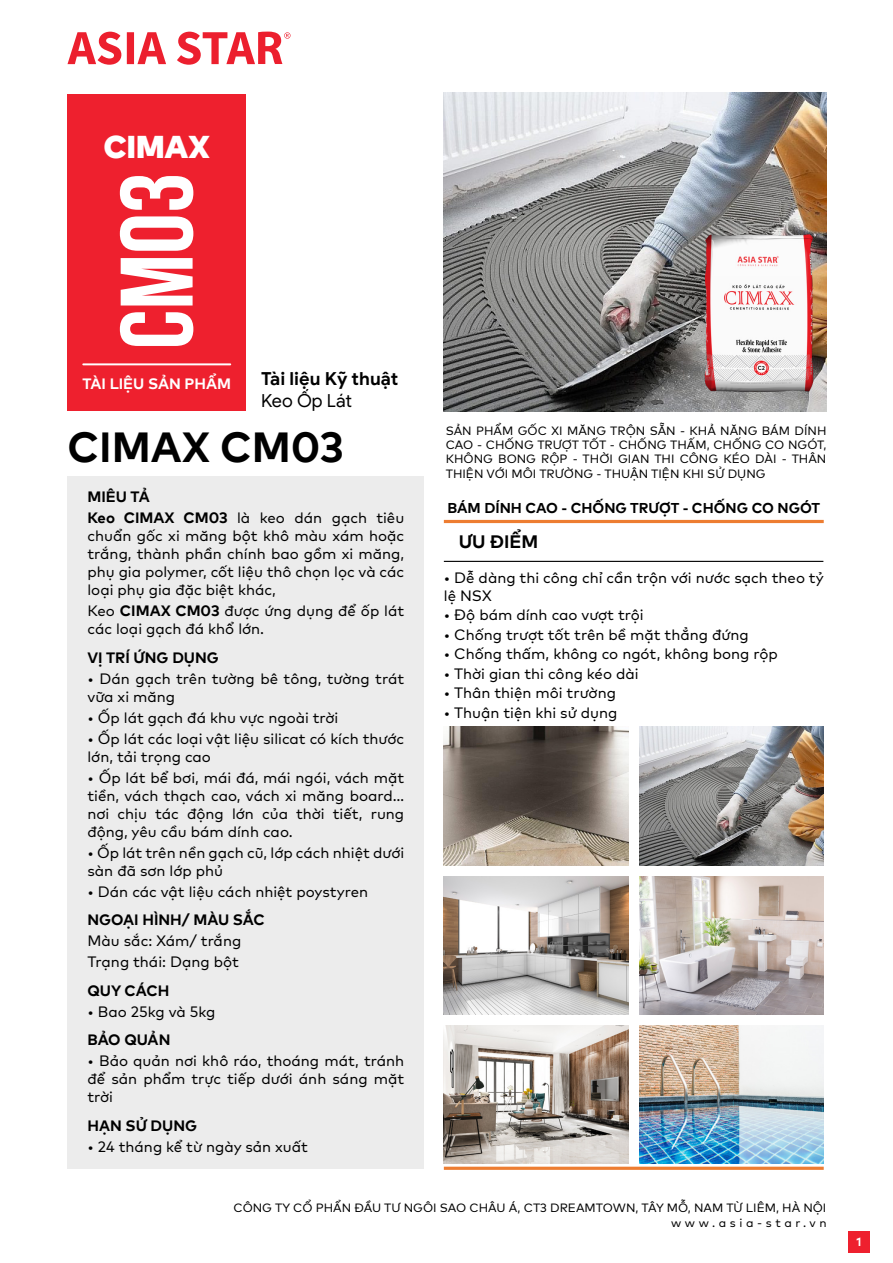
<style>
.page{position:relative;width:893px;height:1263px;background:#fff}
.page>*{position:absolute;margin:0;border:0;box-sizing:border-box;transform-origin:0 0}
.t1{font:102.75px "UTM Bebas";color:#fff}
.t2{font:42px "UAS Bold";color:#000}
.t3{font:31.5px "UAS Black";color:#fff}
.t4{font:700 18px "Google Sans";color:#000}
.t5{font:18px "Google Sans";color:#000}
.t6{font:18px "UAS Bold";color:#000}
.t7{font:15px/18px "UAS Book";color:#000}
.t8{font:15px "UAS Bold";color:#000}
.t9{font:15px "UAS Bold";color:#fff}
.t10{font:14.25px "UAS Bold";color:#000}
.t11{font:12px/14.4px "UAS Book";color:#000;text-align:right}
.t12{font:12px "UAS Bold";color:#fff}
.s1{font-family:"UAS Bold"}
</style>
<div class="page">
<div style="left:848px;top:1231px;width:22px;height:22px;background:#ee202e"></div>
<svg style="left:67px;top:32px;width:223px;height:33px"></svg>
<div style="left:68px;top:94px;width:178px;height:317px;background:#ee202e"></div>
<hr style="left:82px;top:363px;width:149px;height:2px;background:#fff">
<img style="left:444px;top:92px;width:382px;height:319px">
<img style="left:678px;top:216px;width:148px;height:194px">
<div style="left:68px;top:476px;width:356px;height:692px;background:#ececec"></div>
<img style="left:444px;top:727px;width:184px;height:138px">
<img style="left:639px;top:727px;width:185px;height:138px">
<img style="left:444px;top:876px;width:184px;height:138px">
<img style="left:639px;top:876px;width:185px;height:138px">
<img style="left:444px;top:1025px;width:184px;height:138px">
<img style="left:639px;top:1025px;width:185px;height:138px">
<hr style="left:444px;top:561px;width:379px;height:1px;background:#000">
<hr style="left:444px;top:520px;width:380px;height:3px;background:#ed7d31">
<hr style="left:444px;top:1167px;width:380px;height:3px;background:#ed7d31">
<h3 class="t3" style="left:104px;top:122px;width:108px">CIMAX</h3>
<h1 class="t1" style="left:82px;top:349px;width:178px;rotate:-90deg">CM03</h1>
<p class="t9" style="left:82px;top:372px;width:150px">TÀI LIỆU SẢN PHẨM</p>
<p class="t4" style="left:261px;top:367px;width:139px">Tài liệu Kỹ thuật</p>
<p class="t5" style="left:261px;top:389px;width:92px">Keo Ốp Lát</p>
<h2 class="t2" style="left:68px;top:415px;width:278px">CIMAX CM03</h2>
<p class="t8" style="left:87px;top:486px;width:64px">MIÊU TẢ</p>
<p class="t7" style="left:87px;top:508px;width:318px;text-align:justify"><span class="s1">Keo CIMAX CM03</span> là keo dán gạch tiêu chuẩn gốc xi măng bột khô màu xám hoặc trắng, thành phần chính bao gồm xi măng, phụ gia polymer, cốt liệu thô chọn lọc và các loại phụ gia đặc biệt khác,</p>
<p class="t7" style="left:87px;top:601px;width:318px">Keo <span class="s1">CIMAX CM03</span> được ứng dụng để ốp lát các loại gạch đá khổ lớn.</p>
<p class="t8" style="left:87px;top:646px;width:133px">VỊ TRÍ ỨNG DỤNG</p>
<p class="t7" style="left:87px;top:668px;width:318px">• Dán gạch trên tường bê tông, tường trát vữa xi măng</p>
<p class="t7" style="left:87px;top:707px;width:252px">• Ốp lát gạch đá khu vực ngoài trời</p>
<p class="t7" style="left:87px;top:728px;width:318px">• Ốp lát các loại vật liệu silicat có kích thước lớn, tải trọng cao</p>
<p class="t7" style="left:87px;top:767px;width:318px;text-align:justify">• Ốp lát bể bơi, mái đá, mái ngói, vách mặt tiền, vách thạch cao, vách xi măng board… nơi chịu tác động lớn của thời tiết, rung động, yêu cầu bám dính cao.</p>
<p class="t7" style="left:87px;top:842px;width:318px">• Ốp lát trên nền gạch cũ, lớp cách nhiệt dưới sàn đã sơn lớp phủ</p>
<p class="t7" style="left:87px;top:881px;width:282px">• Dán các vật liệu cách nhiệt poystyren</p>
<p class="t8" style="left:87px;top:909px;width:179px">NGOẠI HÌNH/ MÀU SẮC</p>
<p class="t7" style="left:87px;top:929px;width:155px;line-height:21px">Màu sắc: Xám/ trắng<br>Trạng thái: Dạng bột</p>
<p class="t8" style="left:87px;top:979px;width:83px">QUY CÁCH</p>
<p class="t7" style="left:87px;top:1001px;width:129px">• Bao 25kg và 5kg</p>
<p class="t8" style="left:87px;top:1029px;width:84px">BẢO QUẢN</p>
<p class="t7" style="left:87px;top:1051px;width:318px;text-align:justify">• Bảo quản nơi khô ráo, thoáng mát, tránh để sản phẩm trực tiếp dưới ánh sáng mặt trời</p>
<p class="t8" style="left:87px;top:1114px;width:111px">HẠN SỬ DỤNG</p>
<p class="t7" style="left:87px;top:1136px;width:222px">• 24 tháng kể từ ngày sản xuất</p>
<p class="t11" style="left:446px;top:422px;width:382px;text-align:justify">SẢN PHẨM GỐC XI MĂNG TRỘN SẴN - KHẢ NĂNG BÁM DÍNH CAO - CHỐNG TRƯỢT TỐT - CHỐNG THẤM, CHỐNG CO NGÓT, KHÔNG BONG RỘP - THỜI GIAN THI CÔNG KÉO DÀI - THÂN THIỆN VỚI MÔI TRƯỜNG - THUẬN TIỆN KHI SỬ DỤNG</p>
<p class="t10" style="left:447px;top:497px;width:374px">BÁM DÍNH CAO - CHỐNG TRƯỢT - CHỐNG CO NGÓT</p>
<p class="t6" style="left:459px;top:528px;width:81px">ƯU ĐIỂM</p>
<p class="t7" style="left:444px;top:567px;width:381px">• Dễ dàng thi công chỉ cần trộn với nước sạch theo tỷ lệ NSX</p>
<p class="t7" style="left:444px;top:604px;width:201px">• Độ bám dính cao vượt trội</p>
<p class="t7" style="left:444px;top:624px;width:306px">• Chống trượt tốt trên bề mặt thẳng đứng</p>
<p class="t7" style="left:444px;top:643px;width:336px">• Chống thấm, không co ngót, không bong rộp</p>
<p class="t7" style="left:444px;top:663px;width:196px">• Thời gian thi công kéo dài</p>
<p class="t7" style="left:444px;top:682px;width:174px">• Thân thiện môi trường</p>
<p class="t7" style="left:444px;top:702px;width:175px">• Thuận tiện khi sử dụng</p>
<p class="t11" style="left:234px;top:1200px;width:594px">CÔNG TY CỔ PHẨN ĐẦU TƯ NGÔI SAO CHÂU Á, CT3 DREAMTOWN, TÂY MỖ, NAM TỪ LIÊM, HÀ NỘI www.asia-star.vn</p>
<p class="t12" style="left:856px;top:1232px;width:6px">1</p>
</div>
